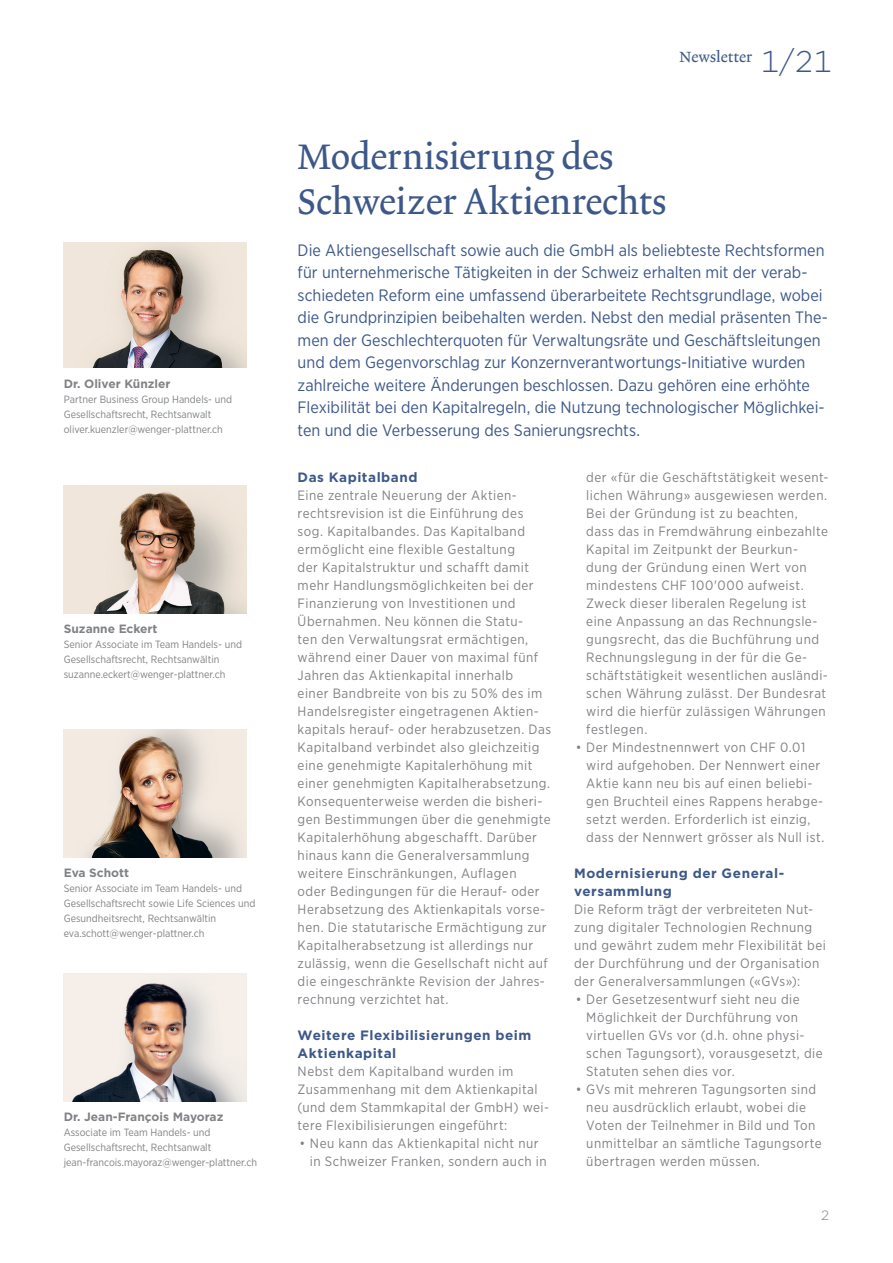
<style>
.page{position:relative;width:893px;height:1263px;background:#fff}
.page>*{position:absolute;margin:0;border:0;box-sizing:border-box;transform-origin:0 0}
.t1{font:36px/45px "Lexicon No 2 Roman A";letter-spacing:-.005em;color:#3d5888}
.t2{font:300 30px "Gotham";color:#3d5888}
.t3{font:16.5px/22.5px "Gotham Narrow";color:#3d5888}
.t4{font:15px "Lexicon No 2 Roman A";color:#3d5888}
.t5{font:13.5px/18px "Gotham Narrow";letter-spacing:.035em;color:#808285}
.t6{font:700 13.5px/18px "Gotham";letter-spacing:.04em;color:#3d5888}
.t7{font:300 13.5px "Gotham";color:#808285}
.t8{font:700 12px "Gotham";color:#808285}
.t9{font:10.5px/15px "Gotham Narrow";color:#808285}
</style>
<div class="page">
<img style="left:64px;top:242px;width:183px;height:126px">
<img style="left:64px;top:485px;width:183px;height:128px">
<img style="left:64px;top:729px;width:183px;height:128px">
<img style="left:64px;top:973px;width:183px;height:128px">
<p class="t8" style="left:64px;top:376px;width:108px">Dr. Oliver Künzler</p>
<p class="t9" style="left:64px;top:392px;width:170px">Partner Business Group Handels- und<br>Gesellschaftsrecht, Rechtsanwalt oliver.kuenzler@wenger-plattner.ch</p>
<p class="t8" style="left:64px;top:621px;width:95px">Suzanne Eckert</p>
<p class="t9" style="left:64px;top:637px;width:180px">Senior Associate im Team Handels- und<br>Gesellschaftsrecht, Rechtsanwältin suzanne.eckert@wenger-plattner.ch</p>
<p class="t8" style="left:64px;top:865px;width:67px">Eva Schott</p>
<p class="t9" style="left:64px;top:881px;width:193px">Senior Associate im Team Handels- und Gesellschaftsrecht sowie Life Sciences und Gesundheitsrecht, Rechtsanwältin eva.schott@wenger-plattner.ch</p>
<p class="t8" style="left:64px;top:1109px;width:161px">Dr. Jean-François Mayoraz</p>
<p class="t9" style="left:64px;top:1125px;width:195px">Associate im Team Handels- und<br>Gesellschaftsrecht, Rechtsanwalt jean-francois.mayoraz@wenger-plattner.ch</p>
<p class="t4" style="left:679px;top:48px;width:74px">Newsletter</p>
<h2 class="t2" style="left:761px;top:43px;width:72px">1/21</h2>
<h1 class="t1" style="left:298px;top:136px;width:371px">Modernisierung des<br>Schweizer Aktienrechts</h1>
<p class="t3" style="left:298px;top:238px;width:532px">Die Aktiengesellschaft sowie auch die GmbH als beliebteste Rechtsformen für unternehmerische Tätigkeiten in der Schweiz erhalten mit der verab&shy;schiedeten Reform eine umfassend überarbeitete Rechtsgrundlage, wobei die Grundprinzipien beibehalten werden. Nebst den medial präsenten The&shy;men der Geschlechterquoten für Verwaltungsräte und Geschäftsleitungen und dem Gegenvorschlag zur Konzernverantwortungs-Initiative wurden zahlreiche weitere Änderungen beschlossen. Dazu gehören eine erhöhte Flexibilität bei den Kapitalregeln, die Nutzung technologischer Möglichkei&shy;ten und die Verbesserung des Sanierungsrechts.</p>
<p class="t6" style="left:298px;top:468px;width:121px">Das Kapitalband</p>
<p class="t5" style="left:298px;top:486px;width:255px">Eine zentrale Neuerung der Aktien&shy;rechtsrevision ist die Einführung des sog. Kapitalbandes. Das Kapitalband ermöglicht eine flexible Gestaltung<br>der Kapitalstruktur und schafft damit mehr Handlungsmöglichkeiten bei der Finanzierung von Investitionen und Übernahmen. Neu können die Statu-<br>ten den Verwaltungsrat ermächtigen, während einer Dauer von maximal fünf Jahren das Aktienkapital innerhalb<br>einer Bandbreite von bis zu 50% des im Handelsregister eingetragenen Aktien&shy;kapitals herauf- oder herabzusetzen. Das Kapitalband verbindet also gleichzeitig eine genehmigte Kapitalerhöhung mit einer genehmigten Kapitalherabsetzung.<br>Konsequenterweise werden die bisheri&shy;gen Bestimmungen über die genehmigte Kapitalerhöhung abgeschafft. Darüber hinaus kann die Generalversammlung weitere Einschränkungen, Auflagen<br>oder Bedingungen für die Herauf- oder Herabsetzung des Aktienkapitals vorse&shy;hen. Die statutarische Ermächtigung zur Kapitalherabsetzung ist allerdings nur zulässig, wenn die Gesellschaft nicht auf die eingeschränkte Revision der Jahres&shy;rechnung verzichtet hat.</p>
<p class="t6" style="left:298px;top:1026px;width:235px">Weitere Flexibilisierungen beim<br>Aktienkapital</p>
<p class="t5" style="left:298px;top:1062px;width:253px">Nebst dem Kapitalband wurden im Zusammenhang mit dem Aktienkapital (und dem Stammkapital der GmbH) wei&shy;tere Flexibilisierungen eingeführt:</p>
<p class="t5" style="left:310px;top:1134px;width:238px;text-indent:-11px">• Neu kann das Aktienkapital nicht nur in Schweizer Franken, sondern auch in</p>
<p class="t5" style="left:586px;top:468px;width:244px">der «für die Geschäftstätigkeit wesent&shy;lichen Währung» ausgewiesen werden.<br>Bei der Gründung ist zu beachten, dass das in Fremdwährung einbezahlte Kapital im Zeitpunkt der Beurkun&shy;dung der Gründung einen Wert von mindestens CHF 100'000 aufweist.<br>Zweck dieser liberalen Regelung ist eine Anpassung an das Rechnungsle&shy;gungsrecht, das die Buchführung und Rechnungslegung in der für die Ge&shy;schäftstätigkeit wesentlichen ausländi&shy;schen Währung zulässt. Der Bundesrat wird die hierfür zulässigen Währungen festlegen.</p>
<p class="t5" style="left:586px;top:738px;width:240px;text-indent:-11px">• Der Mindestnennwert von CHF 0.01 wird aufgehoben. Der Nennwert einer Aktie kann neu bis auf einen beliebi&shy;gen Bruchteil eines Rappens herabge&shy;setzt werden. Erforderlich ist einzig, dass der Nennwert grösser als Null ist.</p>
<p class="t6" style="left:574px;top:864px;width:212px">Modernisierung der General&shy;versammlung</p>
<p class="t5" style="left:574px;top:900px;width:253px">Die Reform trägt der verbreiteten Nut&shy;zung digitaler Technologien Rechnung und gewährt zudem mehr Flexibilität bei der Durchführung und der Organisation der Generalversammlungen («GVs»):</p>
<p class="t5" style="left:586px;top:990px;width:238px;text-indent:-11px">• Der Gesetzesentwurf sieht neu die Möglichkeit der Durchführung von virtuellen GVs vor (d.h. ohne physi&shy;schen Tagungsort), vorausgesetzt, die Statuten sehen dies vor.</p>
<p class="t5" style="left:586px;top:1080px;width:237px;text-indent:-11px">• GVs mit mehreren Tagungsorten sind neu ausdrücklich erlaubt, wobei die Voten der Teilnehmer in Bild und Ton unmittelbar an sämtliche Tagungsorte übertragen werden müssen.</p>
<p class="t7" style="left:821px;top:1207px;width:9px">2</p>
</div>
